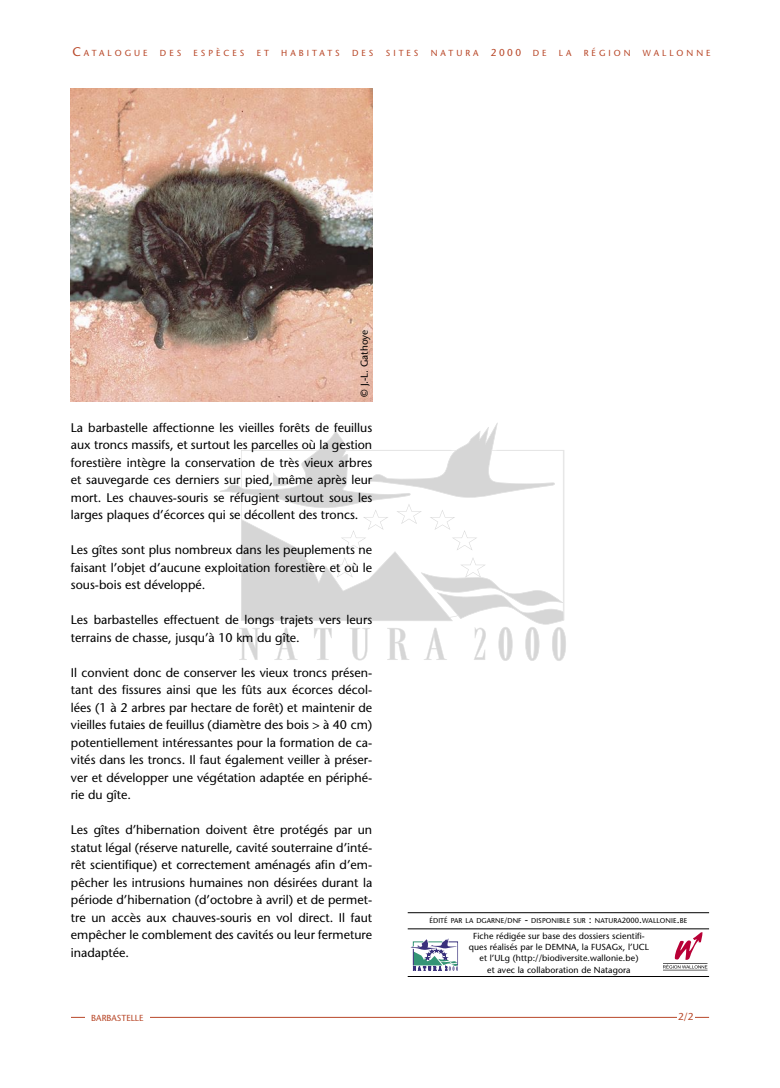
<style>
.page{position:relative;width:780px;height:1088px;background:#fff}
.page>*{position:absolute;margin:0;border:0;box-sizing:border-box;transform-origin:0 0}
.t1{font:12.5px/17.5px "Stone Sans";color:#000;text-align:justify}
.t2{font:10px "Stone Sans";color:#000}
.t3{font:10px "Stone Sans";color:#b84728}
.t4{font:8.75px/11.2px "Stone Sans";letter-spacing:.01em;color:#000;text-align:center}
.t5{font:8.75px "Stone Sans";letter-spacing:.345em;color:#b84728}
.t6{font:8.75px "Stone Sans";color:#b84728}
.t7{font:7px "Stone Sans";letter-spacing:.015em;color:#000}
.s1{font-size:12.5px}
.s2{font-size:10px}
.s3{font-size:7.5px}
</style>
<div class="page">
<hr style="left:71px;top:1017px;width:638px;height:1px;background:#b84728">
<div style="left:677px;top:1012px;width:18px;height:10px;background:#fff"></div>
<svg style="left:220px;top:423px;width:346px;height:238px"></svg>
<hr style="left:407px;top:976px;width:302px;height:1px;background:#000">
<hr style="left:407px;top:928px;width:302px;height:1px;background:#000">
<hr style="left:407px;top:912px;width:302px;height:1px;background:#000">
<svg style="left:410px;top:938px;width:48px;height:33px"></svg>
<svg style="left:663px;top:932px;width:44px;height:39px"></svg>
<img style="left:71px;top:89px;width:301px;height:313px">
<div style="left:85px;top:1011px;width:65px;height:29px;background:#fff"></div>
<p class="t5" style="left:72px;top:48px;width:77px"><span class="s1">C</span>ATALOGUE</p>
<p class="t5" style="left:160px;top:48px;width:23px">DES</p>
<p class="t5" style="left:193px;top:48px;width:52px">ESPÈCES</p>
<p class="t5" style="left:257px;top:48px;width:14px">E T</p>
<p class="t5" style="left:281px;top:48px;width:60px">HABITATS</p>
<p class="t5" style="left:352px;top:48px;width:23px">DES</p>
<p class="t5" style="left:386px;top:48px;width:34px">SITES</p>
<p class="t5" style="left:431px;top:48px;width:117px">NATURA <span class="s2">2000</span> DE</p>
<p class="t5" style="left:559px;top:48px;width:14px">L A</p>
<p class="t5" style="left:583px;top:48px;width:48px">RÉGION</p>
<p class="t5" style="left:643px;top:48px;width:69px">WALLONNE</p>
<p class="t2" style="left:358px;top:397px;width:69px;rotate:-90deg">© J.-L. Gathoye</p>
<p class="t1" style="left:71px;top:418px;width:303px">La barbastelle affectionne les vieilles forêts de feuillus aux troncs massifs, et surtout les parcelles où la gestion forestière intègre la conservation de très vieux arbres et sauvegarde ces derniers sur pied, même après leur mort. Les chauves-souris se réfugient surtout sous les larges plaques d’écorces qui se décollent des troncs.</p>
<p class="t1" style="left:71px;top:541px;width:303px">Les gîtes sont plus nombreux dans les peuplements ne faisant l’objet d’aucune exploitation forestière et où le sous-bois est développé.</p>
<p class="t1" style="left:71px;top:611px;width:303px">Les barbastelles effectuent de longs trajets vers leurs terrains de chasse, jusqu’à 10 km du gîte.</p>
<p class="t1" style="left:71px;top:663px;width:303px">Il convient donc de conserver les vieux troncs présen&shy;tant des fissures ainsi que les fûts aux écorces décol&shy;lées (1 à 2 arbres par hectare de forêt) et maintenir de vieilles futaies de feuillus (diamètre des bois &gt; à 40 cm) potentiellement intéressantes pour la formation de ca&shy;vités dans les troncs. Il faut également veiller à préser&shy;ver et développer une végétation adaptée en périphé&shy;rie du gîte.</p>
<p class="t1" style="left:71px;top:821px;width:303px">Les gîtes d’hibernation doivent être protégés par un statut légal (réserve naturelle, cavité souterraine d’inté&shy;rêt scientifique) et correctement aménagés afin d’em&shy;pêcher les intrusions humaines non désirées durant la période d’hibernation (d’octobre à avril) et de permet&shy;tre un accès aux chauves-souris en vol direct. Il faut empêcher le comblement des cavités ou leur fermeture inadaptée.</p>
<p class="t6" style="left:91px;top:1012px;width:54px">BARBASTELLE</p>
<p class="t7" style="left:429px;top:916px;width:259px">ÉDITÉ PAR LA DGARNE<span class="s3">/</span>DNF <span class="s2">-</span> DISPONIBLE SUR <span class="s2">:</span> NATURA<span class="s3">2000</span><span class="s2">.</span>WALLONIE<span class="s2">.</span>BE</p>
<p class="t4" style="left:468px;top:930px;width:182px">Fiche rédigée sur base des dossiers scientifi&shy;ques réalisés par le DEMNA, la FUSAGx, l’UCL et l’ULg (http://biodiversite.wallonie.be)<br>et avec la collaboration de Natagora</p>
<p class="t3" style="left:678px;top:1010px;width:17px">2/2</p>
</div>
